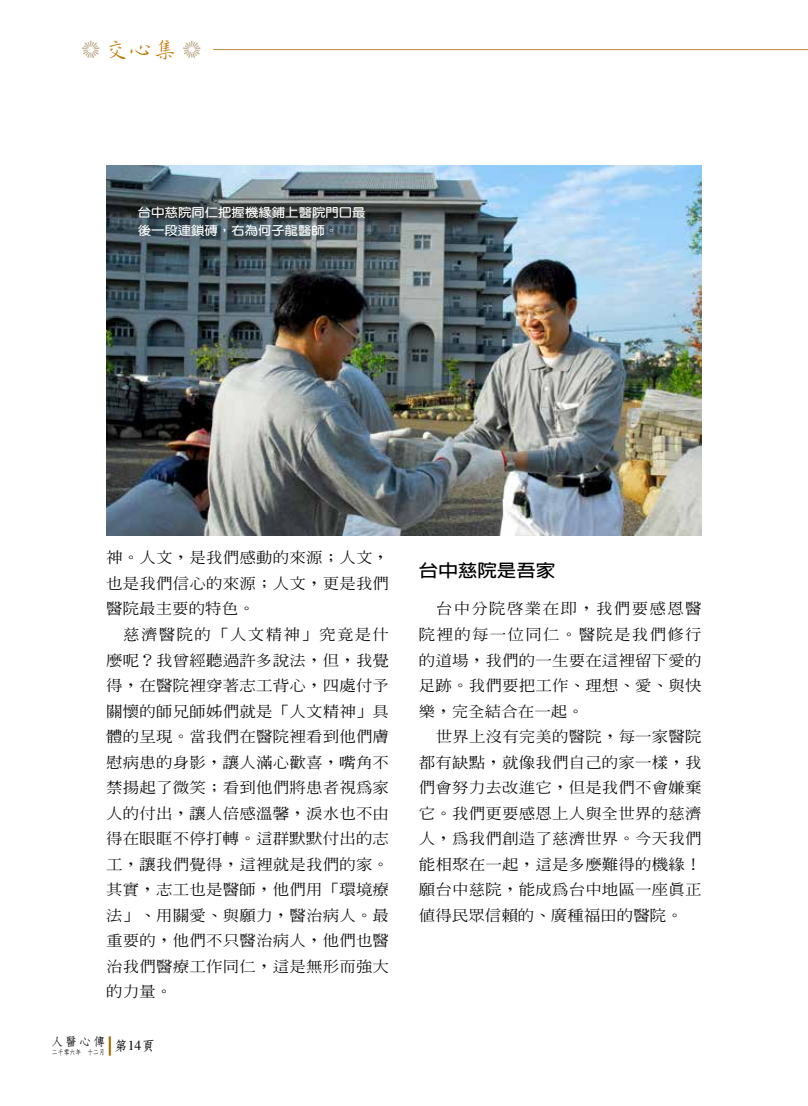
<style>
.page{position:relative;width:808px;height:1106px;background:#fff}
.page>*{position:absolute;margin:0;border:0;box-sizing:border-box;transform-origin:0 0}
.t1{font:500 21.6px "Her Sin";color:#c07700;scale:1.11 1}
.t2{font:700 17.55px "Lin Gothic";color:#000;scale:1.11 1}
.t3{font:500 14.85px/25.5px "Inn Ming";letter-spacing:.01em;color:#000;text-align:justify;scale:1.11 1}
.t4{font:700 12.15px/18px "Yen Round";letter-spacing:.005em;color:#fff;scale:1.1 1}
.t5{font:700 11.7px "Nan Sung";color:#000;scale:1.05 1}
.t6{font:700 7.2px "Nan Sung";color:#000;scale:.82 1}
</style>
<div class="page">
<svg style="left:109px;top:1036px;width:2px;height:19px"></svg>
<hr style="left:213px;top:49px;width:595px;height:1px;background:#b9893f">
<svg style="left:82px;top:41px;width:18px;height:17px"></svg>
<svg style="left:183px;top:41px;width:18px;height:17px"></svg>
<img style="left:106px;top:166px;width:596px;height:369px">
<h1 class="t1" style="left:105px;top:39px;width:66px">交心集</h1>
<p class="t4" style="left:138px;top:203px;width:209px">台中慈院同仁把握機緣鋪上醫院門口最後一段連鎖磚，右為何子龍醫師。</p>
<p class="t3" style="left:106px;top:545px;width:256px">神。人文，是我們感動的來源；人文，也是我們信心的來源；人文，更是我們醫院最主要的特色。</p>
<p class="t3" style="left:106px;top:621px;width:256px;text-indent:17px">慈濟醫院的「人文精神」究竟是什麼呢？我曾經聽過許多說法，但，我覺得，在醫院裡穿著志工背心，四處付予關懷的師兄師姊們就是「人文精神」具體的呈現。當我們在醫院裡看到他們膚慰病患的身影，讓人滿心歡喜，嘴角不禁揚起了微笑；看到他們將患者視為家人的付出，讓人倍感溫馨，淚水也不由得在眼眶不停打轉。這群默默付出的志工，讓我們覺得，這裡就是我們的家。其實，志工也是醫師，他們用「環境療法」、用關愛、與願力，醫治病人。最重要的，他們不只醫治病人，他們也醫治我們醫療工作同仁，這是無形而強大的力量。</p>
<p class="t5" style="left:51px;top:1035px;width:53px">人醫心傳</p>
<p class="t6" style="left:52px;top:1048px;width:127px">二千零六年 十二月 <sup>第</sup><sup>14</sup><sup>頁</sup></p>
<p class="t2" style="left:419px;top:561px;width:142px">台中慈院是吾家　</p>
<p class="t3" style="left:419px;top:596px;width:256px;text-indent:17px">台中分院啟業在即，我們要感恩醫院裡的每一位同仁。醫院是我們修行的道場，我們的一生要在這裡留下愛的足跡。我們要把工作、理想、愛、與快樂，完全結合在一起。</p>
<p class="t3" style="left:419px;top:723px;width:256px;text-indent:17px">世界上沒有完美的醫院，每一家醫院都有缺點，就像我們自己的家一樣，我們會努力去改進它，但是我們不會嫌棄它。我們更要感恩上人與全世界的慈濟人，為我們創造了慈濟世界。今天我們能相聚在一起，這是多麼難得的機緣！願台中慈院，能成為台中地區一座真正值得民眾信賴的、廣種福田的醫院。</p>
</div>
